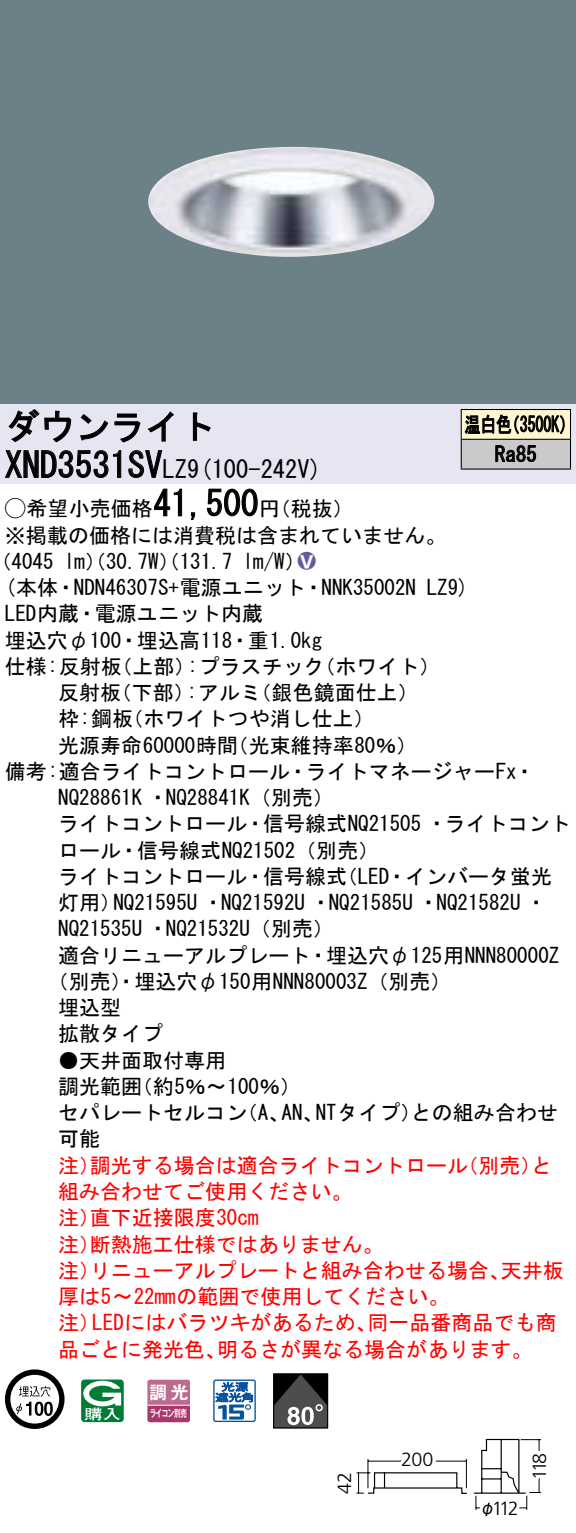
<style>
.page{position:relative;width:576px;height:1533px;background:#fff}
.page>*{position:absolute;margin:0;border:0;box-sizing:border-box;transform-origin:0 0}
.t1{font:35px "MS Gothic";color:#000}
.t2{font:24.5px "MS Gothic";color:#000}
.t3{font:21px/26.2px "MS Gothic";color:#000}
.t4{font:21px/26.2px "MS Gothic";color:#f00}
.t5{font:21px "MS Gothic";color:#000;scale:.75 1}
.t6{font:21px "Ford Classification 1";color:#635aa0}
.t7{font:300 19.25px "Frutiger LT Std";letter-spacing:-.11em;color:#000}
.t8{font:17.5px "Gothic MB101 Pro De Bold 90 pv RKSJ H";color:#fff}
.t9{font:15.75px "Gothic MB101 Pro Regular 90 pv RKSJ H";color:#000}
.t10{font:10.15px "Gothic MB101 Pro De Bold 90 pv RKSJ H";letter-spacing:-.05em;color:#fff;scale:.65 1}
.s1{font-size:24.5px}
.s2{font-family:"Ford Classification 1"}
.s3{color:#fff}
</style>
<div class="page">
<div style="left:0;top:0;width:575px;height:404px;background:#6c8087"></div>
<img style="left:148px;top:147px;width:287px;height:110px">
<div style="left:0;top:404px;width:575px;height:79px;background:#e6e5f2"></div>
<svg style="left:8px;top:409px;width:64px;height:34px"></svg>
<svg style="left:80px;top:413px;width:60px;height:30px"></svg>
<svg style="left:147px;top:411px;width:26px;height:31px"></svg>
<svg style="left:192px;top:412px;width:19px;height:29px"></svg>
<svg style="left:5px;top:450px;width:117px;height:28px"></svg>
<svg style="left:128px;top:450px;width:35px;height:28px"></svg>
<svg style="left:154px;top:488px;width:28px;height:29px"></svg>
<svg style="left:190px;top:512px;width:6px;height:8px"></svg>
<svg style="left:207px;top:488px;width:51px;height:29px"></svg>
<svg style="left:5px;top:1369px;width:59px;height:60px"></svg>
<svg style="left:44px;top:1401px;width:9px;height:15px"></svg>
<svg style="left:81px;top:1379px;width:43px;height:43px"></svg>
<svg style="left:147px;top:1379px;width:43px;height:43px;background:#b75d87"></svg>
<hr style="left:147px;top:1404px;width:43px;height:1px;background:#fff">
<svg style="left:213px;top:1379px;width:43px;height:43px"></svg>
<div style="left:273px;top:1373px;width:55px;height:55px;border:1px solid #000"></div>
<svg style="left:273px;top:1374px;width:54px;height:53px;background:#474747"></svg>
<div style="left:461px;top:409px;width:109px;height:30px;background:#fff6d2"></div>
<div style="left:461px;top:439px;width:109px;height:30px;background:#cacaca"></div>
<hr style="left:460px;top:409px;width:110px;height:1px;background:#000">
<hr style="left:569px;top:410px;width:2px;height:29px;background:#000">
<hr style="left:460px;top:439px;width:110px;height:1px;background:#000">
<hr style="left:569px;top:440px;width:2px;height:28px;background:#000">
<hr style="left:460px;top:468px;width:110px;height:2px;background:#000">
<svg style="left:460px;top:410px;width:104px;height:58px"></svg>
<svg style="left:356px;top:1438px;width:185px;height:72px"></svg>
<h1 class="t1" style="left:5px;top:409px;width:212px">ダウンライト</h1>
<p class="t2" style="left:187px;top:456px;width:136px">(9 100-242 (V</p>
<h1 class="t1" style="left:5px;top:447px;width:184px">XND3531SV<span class="s1">LZ</span></h1>
<h1 class="t1" style="left:153px;top:486px;width:106px">41,500</h1>
<p class="t3" style="left:5px;top:495px;width:442px"><span class="s2">A</span>希望小売価格<br>※掲載の価格には消費税は含まれていません。</p>
<p class="t6" style="left:298px;top:550px;width:19px">2<span class="s3">8</span></p>
<p class="t3" style="left:259px;top:495px;width:96px">（円税抜(</p>
<p class="t3" style="left:243px;top:548px;width:64px">l m (W/</p>
<p class="t3" style="left:-9px;top:548px;width:65px">（4045</p>
<p class="t3" style="left:64px;top:548px;width:169px">lm）（30.7 ）（W 131.7</p>
<p class="t5" style="left:464px;top:414px;width:64px">温白色</p>
<p class="t5" style="left:504px;top:414px;width:96px">（3500 (K</p>
<p class="t3" style="left:494px;top:441px;width:43px">Ra85</p>
<p class="t3" style="left:5px;top:574px;width:412px">(本体・NDN46307 +S 電源ユニット・NNK35002N</p>
<p class="t3" style="left:5px;top:600px;width:259px">LED内蔵・電源ユニット内蔵</p>
<p class="t3" style="left:5px;top:627px;width:318px">埋込穴φ100・埋込高118・重1.0kg</p>
<p class="t3" style="left:314px;top:653px;width:127px">（ホワイト(</p>
<p class="t3" style="left:426px;top:574px;width:44px">LZ (9</p>
<p class="t3" style="left:187px;top:653px;width:139px">:プラスチック</p>
<p class="t3" style="left:5px;top:653px;width:118px">仕様:反射板</p>
<p class="t3" style="left:111px;top:653px;width:85px">（上部）</p>
<p class="t3" style="left:58px;top:679px;width:64px">反射板</p>
<p class="t3" style="left:111px;top:679px;width:85px">（下部）</p>
<p class="t3" style="left:187px;top:679px;width:76px">:アルミ</p>
<p class="t3" style="left:250px;top:679px;width:169px">（銀色鏡面仕上(</p>
<p class="t3" style="left:58px;top:705px;width:76px">枠:鋼板</p>
<p class="t3" style="left:122px;top:705px;width:253px">（ホワイトつや消し仕上(</p>
<p class="t3" style="left:58px;top:732px;width:181px">光源寿命60000時間</p>
<p class="t3" style="left:5px;top:758px;width:531px">備考:適合ライトコントロール・ライトマネージャーFx・</p>
<p class="t3" style="left:58px;top:784px;width:277px">NQ28861K ・NQ28841 （K 別売(</p>
<p class="t3" style="left:58px;top:810px;width:514px">ライトコントロール・信号線式NQ21505 ・ライトコント</p>
<p class="t3" style="left:58px;top:837px;width:322px">ロール・信号線式NQ21502（別売(</p>
<p class="t3" style="left:336px;top:863px;width:217px">（LED・インバータ蛍光</p>
<p class="t3" style="left:227px;top:732px;width:191px">（光束維持率80％(</p>
<p class="t3" style="left:113px;top:863px;width:435px;text-indent:-55px">ライトコントロール・信号線式<br>NQ21595U ・NQ21592U ・NQ21585U ・NQ21582 ・U</p>
<p class="t3" style="left:58px;top:889px;width:64px">灯用）</p>
<p class="t3" style="left:58px;top:915px;width:277px">NQ21535U ・NQ21532 （U 別売(</p>
<p class="t3" style="left:58px;top:942px;width:502px">適合リニューアルプレート・埋込穴φ125用NNN80000Z</p>
<p class="t3" style="left:48px;top:968px;width:405px">（別売）・埋込穴φ150用NNN80003 （Z 別売(</p>
<p class="t3" style="left:58px;top:994px;width:64px">埋込型</p>
<p class="t3" style="left:58px;top:1020px;width:106px">拡散タイプ</p>
<p class="t3" style="left:132px;top:1047px;width:171px;text-indent:-73px">●天井面取付専用<br>（約5％〜100％(</p>
<p class="t3" style="left:58px;top:1073px;width:85px">調光範囲</p>
<p class="t3" style="left:315px;top:1099px;width:107px">NTタイプ）</p>
<p class="t3" style="left:411px;top:1099px;width:148px">との組み合わせ</p>
<p class="t3" style="left:58px;top:1099px;width:190px">セパレートセルコン可能</p>
<p class="t3" style="left:237px;top:1099px;width:54px">（、A</p>
<p class="t3" style="left:281px;top:1099px;width:43px">AN、</p>
<p class="t4" style="left:90px;top:1152px;width:379px">調光する場合は適合ライトコントロール</p>
<p class="t4" style="left:457px;top:1152px;width:96px">（別売と）</p>
<p class="t4" style="left:58px;top:1152px;width:43px">注）</p>
<p class="t4" style="left:58px;top:1178px;width:295px">組み合わせてご使用ください。</p>
<p class="t4" style="left:90px;top:1204px;width:170px">直下近接限度30cm</p>
<p class="t4" style="left:90px;top:1204px;width:295px;text-indent:-32px">注）<br>断熱施工仕様ではありません。</p>
<p class="t4" style="left:58px;top:1230px;width:43px">注）</p>
<p class="t4" style="left:90px;top:1257px;width:421px">リニューアルプレートと組み合わせる場合、</p>
<p class="t4" style="left:500px;top:1257px;width:64px">天井板</p>
<p class="t4" style="left:58px;top:1257px;width:43px">注）</p>
<p class="t4" style="left:58px;top:1283px;width:393px">厚は〜5 22mmの範囲で使用してください。</p>
<p class="t4" style="left:367px;top:1309px;width:190px">同一品番商品でも商</p>
<p class="t4" style="left:92px;top:1309px;width:286px">LEDにはバラツキがあるため、</p>
<p class="t4" style="left:58px;top:1309px;width:43px">注）</p>
<p class="t4" style="left:58px;top:1335px;width:169px">品ごとに発光色、</p>
<p class="t4" style="left:217px;top:1335px;width:317px">明るさが異なる場合があります。</p>
<p class="t8" style="left:149px;top:1377px;width:41px">調光</p>
<p class="t10" style="left:150px;top:1405px;width:59px">ライコン別売</p>
<p class="t7" style="left:333px;top:1493px;width:23px;rotate:-90deg">42</p>
<p class="t7" style="left:401px;top:1448px;width:34px">200</p>
<p class="t7" style="left:491px;top:1497px;width:28px">112</p>
<p class="t9" style="left:479px;top:1494px;width:17px">φ</p>
<p class="t7" style="left:528px;top:1479px;width:29px;rotate:-90deg">118</p>
</div>
